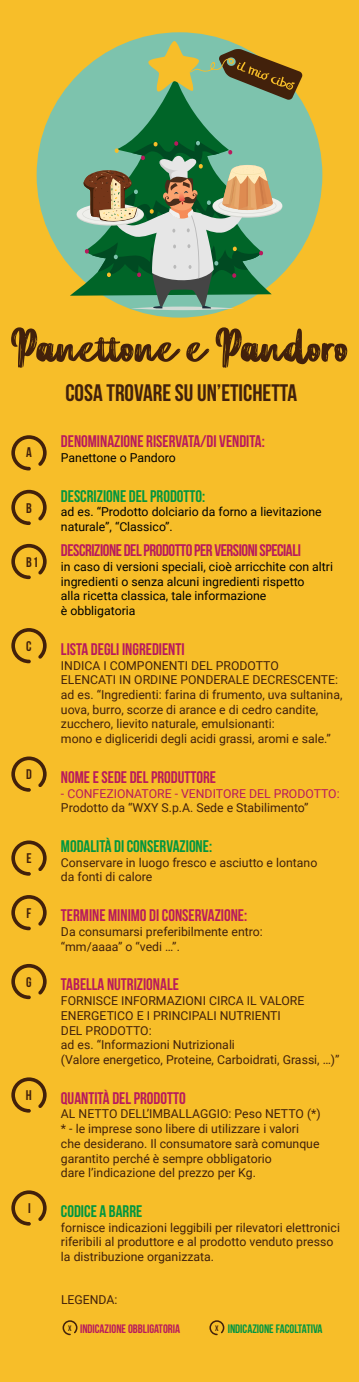
<style>
.page{position:relative;width:359px;height:1382px;background:#fff}
.page>*{position:absolute;margin:0;border:0;box-sizing:border-box;transform-origin:0 0}
.t1{font:54.84px "Avant Grande";color:#42210b}
.t2{font:23.87px "Bebas Neue";color:#42210b}
.t3{font:16.8px "Bebas Neue";letter-spacing:-.015em;color:#b81a5d}
.t4{font:700 16.8px "Bebas Neue";color:#b81a5d}
.t5{font:16.8px "Bebas Neue";color:#009640}
.t6{font:14px "Bebas Neue";color:#42210b}
.t7{font:12.25px/14.7px "Roboto";color:#42210b}
.t8{font:12.25px/14.7px "Roboto";color:#000}
.t9{font:12.25px "Roboto";color:#b81a5d}
.t10{font:12.25px "Bebas Neue";color:#b81a5d}
.t11{font:12.25px "Bebas Neue";color:#009640}
.t12{font:7.98px "Bebas Neue";color:#42210b}
</style>
<div class="page">
<div style="left:0;top:0;width:358px;height:1382px;background:#f7be29"></div>
<div style="left:37px;top:32px;width:285px;height:286px;background:#7dc3ad;border-radius:50%"></div>
<svg style="left:70px;top:77px;width:147px;height:219px"></svg>
<svg style="left:131px;top:306px;width:103px;height:4px"></svg>
<div style="left:212px;top:195px;width:70px;height:21px;background:#efefeb;border-radius:50%"></div>
<div style="left:77px;top:204px;width:67px;height:22px;background:#e0e0db;border-radius:50%"></div>
<div style="left:77px;top:203px;width:67px;height:21px;background:#efefeb;border-radius:50%"></div>
<svg style="left:79px;top:140px;width:197px;height:169px"></svg>
<svg style="left:148px;top:41px;width:154px;height:59px"></svg>
<svg style="left:11px;top:435px;width:36px;height:35px"></svg>
<svg style="left:11px;top:490px;width:36px;height:35px"></svg>
<svg style="left:11px;top:544px;width:36px;height:35px"></svg>
<svg style="left:11px;top:628px;width:36px;height:35px"></svg>
<svg style="left:11px;top:756px;width:36px;height:36px"></svg>
<svg style="left:11px;top:840px;width:36px;height:35px"></svg>
<svg style="left:11px;top:895px;width:36px;height:35px"></svg>
<svg style="left:11px;top:1077px;width:36px;height:35px"></svg>
<svg style="left:11px;top:964px;width:36px;height:35px"></svg>
<svg style="left:11px;top:1190px;width:36px;height:35px"></svg>
<svg style="left:62px;top:1320px;width:15px;height:15px"></svg>
<svg style="left:209px;top:1320px;width:15px;height:15px"></svg>
<h1 class="t1" style="left:11px;top:321px;width:339px">Panettone e Pandoro</h1>
<p class="t6" style="left:26px;top:445px;width:7px">A</p>
<p class="t6" style="left:26px;top:500px;width:7px">B</p>
<p class="t6" style="left:26px;top:554px;width:14px">B1</p>
<p class="t6" style="left:26px;top:638px;width:7px">C</p>
<p class="t6" style="left:26px;top:767px;width:7px">D</p>
<p class="t6" style="left:26px;top:850px;width:7px">E</p>
<p class="t6" style="left:26px;top:905px;width:6px">F</p>
<p class="t6" style="left:26px;top:974px;width:7px">G</p>
<p class="t6" style="left:26px;top:1087px;width:7px">H</p>
<p class="t6" style="left:28px;top:1200px;width:4px">I</p>
<h2 class="t2" style="left:65px;top:379px;width:233px">COSA TROVARE SU UN’ETICHETTA</h2>
<h3 class="t3" style="left:61px;top:432px;width:205px">DENOMINAZIONE RISERVATA/DI VENDITA:</h3>
<p class="t8" style="left:61px;top:450px;width:116px">Panettone o Pandoro</p>
<h3 class="t5" style="left:61px;top:487px;width:146px">DESCRIZIONE DEL PRODOTTO:</h3>
<p class="t8" style="left:61px;top:504px;width:262px">ad es. “Prodotto dolciario da forno a lievitazione naturale”, “Classico”.</p>
<h3 class="t3" style="left:61px;top:541px;width:241px">DESCRIZIONE DEL PRODOTTO PER VERSIONI SPECIALI</h3>
<p class="t8" style="left:61px;top:559px;width:273px">in caso di versioni speciali, cioè arricchite con altri ingredienti o senza alcuni ingredienti rispetto<br>alla ricetta classica, tale informazione<br>è obbligatoria</p>
<h3 class="t3" style="left:61px;top:640px;width:125px">LISTA DEGLI INGREDIENTI</h3>
<p class="t7" style="left:61px;top:657px;width:283px">INDICA I COMPONENTI DEL PRODOTTO<br>ELENCATI IN ORDINE PONDERALE DECRESCENTE: ad es. “Ingredienti: farina di frumento, uva sultanina, uova, burro, scorze di arance e di cedro candite, zucchero, lievito naturale, emulsionanti:<br>mono e digliceridi degli acidi grassi, aromi e sale.”</p>
<h3 class="t4" style="left:61px;top:768px;width:156px">NOME E SEDE DEL PRODUTTORE</h3>
<p class="t9" style="left:61px;top:784px;width:280px">- CONFEZIONATORE - VENDITORE DEL PRODOTTO:</p>
<p class="t7" style="left:61px;top:800px;width:249px">Prodotto da “WXY S.p.A. Sede e Stabilimento”</p>
<h3 class="t5" style="left:61px;top:837px;width:152px">MODALITÀ DI CONSERVAZIONE:</h3>
<p class="t7" style="left:61px;top:854px;width:257px">Conservare in luogo fresco e asciutto e lontano da fonti di calore</p>
<h3 class="t4" style="left:61px;top:906px;width:188px">TERMINE MINIMO DI CONSERVAZIONE:</h3>
<p class="t7" style="left:61px;top:924px;width:203px">Da consumarsi preferibilmente entro: “mm/aaaa” o “vedi …”.</p>
<h3 class="t4" style="left:61px;top:975px;width:119px">TABELLA NUTRIZIONALE</h3>
<p class="t7" style="left:61px;top:993px;width:280px">FORNISCE INFORMAZIONI CIRCA IL VALORE ENERGETICO E I PRINCIPALI NUTRIENTI<br>DEL PRODOTTO:<br>ad es. “Informazioni Nutrizionali<br>(Valore energetico, Proteine, Carboidrati, Grassi, …)”</p>
<h3 class="t4" style="left:61px;top:1088px;width:126px">QUANTITÀ DEL PRODOTTO</h3>
<p class="t7" style="left:61px;top:1106px;width:261px">AL NETTO DELL’IMBALLAGGIO: Peso NETTO (*) * - le imprese sono libere di utilizzare i valori che desiderano. Il consumatore sarà comunque garantito perché è sempre obbligatorio<br>dare l’indicazione del prezzo per Kg.</p>
<h3 class="t5" style="left:61px;top:1202px;width:83px">CODICE A BARRE</h3>
<p class="t7" style="left:61px;top:1219px;width:280px">fornisce indicazioni leggibili per rilevatori elettronici riferibili al produttore e al prodotto venduto presso la distribuzione organizzata.</p>
<p class="t7" style="left:61px;top:1291px;width:58px">LEGENDA:</p>
<p class="t10" style="left:80px;top:1322px;width:101px">INDICAZIONE OBBLIGATORIA</p>
<p class="t11" style="left:227px;top:1322px;width:96px">INDICAZIONE FACOLTATIVA</p>
<p class="t12" style="left:68px;top:1323px;width:5px">X</p>
<p class="t12" style="left:215px;top:1323px;width:5px">X</p>
</div>
